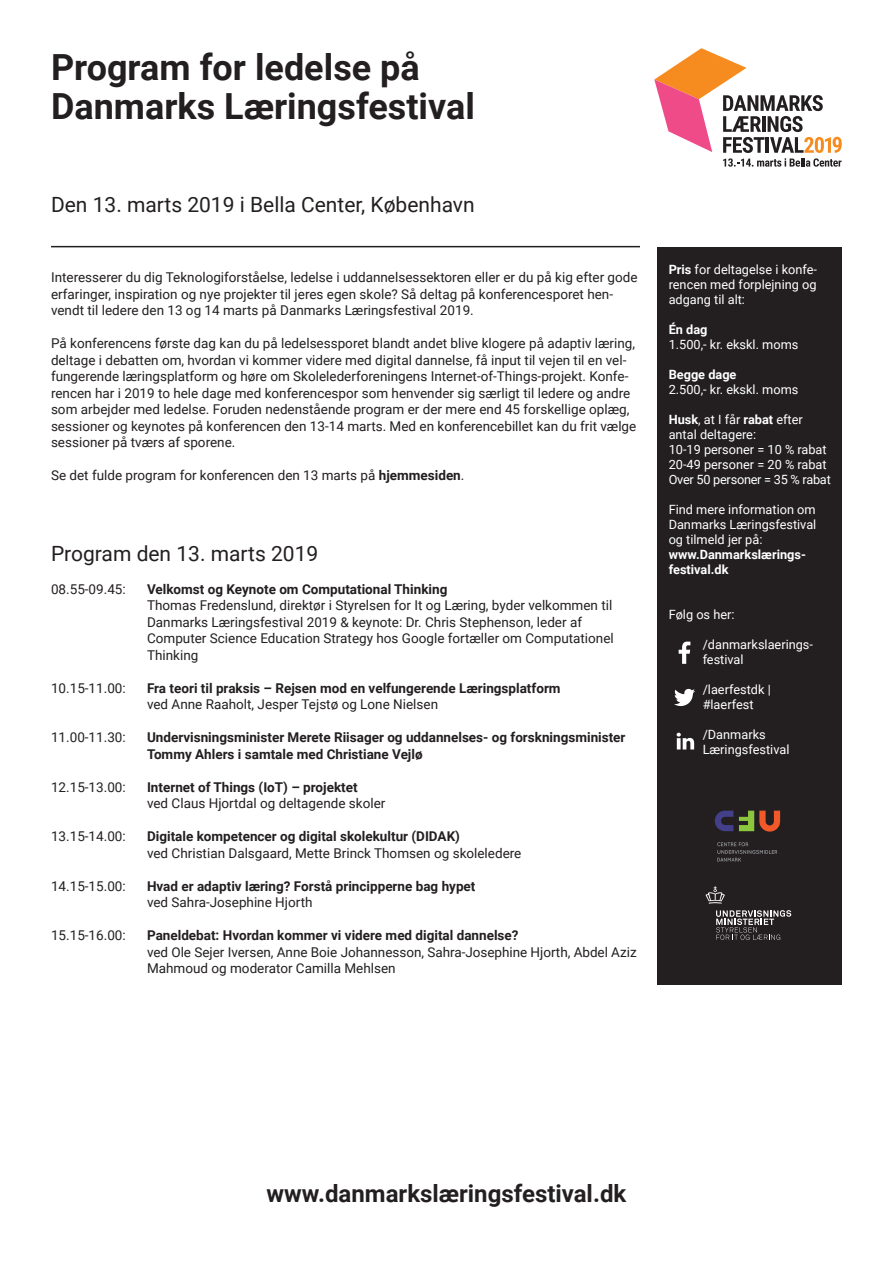
<style>
.page{position:relative;width:893px;height:1263px;background:#fff}
.page>*{position:absolute;margin:0;border:0;box-sizing:border-box;transform-origin:0 0}
.t1{font:700 36px "Roboto";color:#231f20}
.t2{font:700 24px "Roboto";color:#231f20}
.t3{font:21px "Roboto";color:#231f20}
.t4{font:13.5px/16.5px "Roboto";color:#231f20}
.t5{font:700 13.5px/16.5px "Roboto";color:#231f20}
.t6{font:12.75px/15px "Roboto";color:#fff;text-align:justify}
.t7{font:700 12.75px "Roboto";color:#fff}
.t8{font:12.75px "Roboto";letter-spacing:-.02em;color:#fff}
.s1{font-weight:700}
</style>
<div class="page">
<div style="left:657px;top:247px;width:185px;height:737px;background:#231f20"></div>
<svg style="left:654px;top:48px;width:188px;height:119px"></svg>
<svg style="left:706px;top:886px;width:19px;height:18px"></svg>
<svg style="left:716px;top:910px;width:75px;height:30px"></svg>
<svg style="left:715px;top:811px;width:18px;height:20px"></svg>
<svg style="left:739px;top:811px;width:41px;height:21px"></svg>
<svg style="left:717px;top:842px;width:60px;height:19px"></svg>
<hr style="left:51px;top:246px;width:589px;height:1px;background:#231f20">
<svg style="left:674px;top:689px;width:21px;height:17px"></svg>
<svg style="left:677px;top:733px;width:17px;height:16px"></svg>
<svg style="left:678px;top:641px;width:13px;height:23px"></svg>
<p class="t1" style="left:51px;top:42px;width:370px">Program for ledelse på</p>
<p class="t1" style="left:51px;top:81px;width:425px">Danmarks Læringsfestival</p>
<p class="t3" style="left:51px;top:190px;width:425px">Den 13. marts 2019 i Bella Center, København</p>
<p class="t4" style="left:51px;top:269px;width:588px">Interesserer du dig Teknologiforståelse, ledelse i uddannelsessektoren eller er du på kig efter gode erfaringer, inspiration og nye projekter til jeres egen skole? Så deltag på konferencesporet hen&shy;vendt til ledere den 13 og 14 marts på Danmarks Læringsfestival 2019.</p>
<p class="t4" style="left:51px;top:335px;width:587px">På konferencens første dag kan du på ledelsessporet blandt andet blive klogere på adaptiv læring, deltage i debatten om, hvordan vi kommer videre med digital dannelse, få input til vejen til en vel&shy;fungerende læringsplatform og høre om Skolelederforeningens Internet-of-Things-projekt. Konfe&shy;rencen har i 2019 to hele dage med konferencespor som henvender sig særligt til ledere og andre som arbejder med ledelse. Foruden nedenstående program er der mere end 45 forskellige oplæg, sessioner og keynotes på konferencen den 13-14 marts. Med en konferencebillet kan du frit vælge sessioner på tværs af sporene.</p>
<p class="t4" style="left:51px;top:467px;width:415px">Se det fulde program for konferencen den 13 marts på <span class="s1">hjemmesiden</span>.</p>
<p class="t3" style="left:51px;top:539px;width:269px">Program den 13. marts 2019</p>
<p class="t4" style="left:51px;top:580px;width:76px">08.55-09.45:</p>
<p class="t5" style="left:147px;top:580px;width:302px">Velkomst og Keynote om Computational Thinking</p>
<p class="t4" style="left:147px;top:596px;width:467px">Thomas Fredenslund, direktør i Styrelsen for It og Læring, byder velkommen til<br>Danmarks Læringsfestival 2019 &amp; keynote: Dr. Chris Stephenson, leder af</p>
<p class="t4" style="left:147px;top:629px;width:468px">Computer Science Education Strategy hos Google fortæller om Computationel<br>Thinking</p>
<p class="t4" style="left:51px;top:679px;width:76px">10.15-11.00:</p>
<p class="t5" style="left:147px;top:679px;width:415px">Fra teori til praksis – Rejsen mod en velfungerende Læringsplatform</p>
<p class="t4" style="left:147px;top:695px;width:293px">ved Anne Raaholt, Jesper Tejstø og Lone Nielsen</p>
<p class="t4" style="left:51px;top:728px;width:76px">11.00-11.30:</p>
<p class="t5" style="left:147px;top:728px;width:480px">Undervisningsminister Merete Riisager og uddannelses- og forskningsminister<br>Tommy Ahlers i samtale med Christiane Vejlø</p>
<p class="t4" style="left:51px;top:778px;width:76px">12.15-13.00:</p>
<p class="t5" style="left:147px;top:778px;width:212px">Internet of Things (IoT) – projektet</p>
<p class="t4" style="left:147px;top:794px;width:240px">ved Claus Hjortdal og deltagende skoler</p>
<p class="t4" style="left:51px;top:827px;width:76px">13.15-14.00:</p>
<p class="t5" style="left:147px;top:827px;width:314px">Digitale kompetencer og digital skolekultur (DIDAK)</p>
<p class="t4" style="left:147px;top:844px;width:376px">ved Christian Dalsgaard, Mette Brinck Thomsen og skoleledere</p>
<p class="t4" style="left:51px;top:877px;width:76px">14.15-15.00:</p>
<p class="t5" style="left:147px;top:877px;width:330px">Hvad er adaptiv læring? Forstå principperne bag hypet</p>
<p class="t4" style="left:147px;top:893px;width:167px">ved Sahra-Josephine Hjorth</p>
<p class="t4" style="left:51px;top:926px;width:76px">15.15-16.00:</p>
<p class="t5" style="left:147px;top:926px;width:373px">Paneldebat: Hvordan kommer vi videre med digital dannelse?</p>
<p class="t4" style="left:147px;top:943px;width:491px">ved Ole Sejer Iversen, Anne Boie Johannesson, Sahra-Josephine Hjorth, Abdel Aziz<br>Mahmoud og moderator Camilla Mehlsen</p>
<p class="t6" style="left:669px;top:261px;width:150px"><span class="s1">Pris</span> for deltagelse i konfe&shy;rencen med forplejning og adgang til alt:</p>
<p class="t7" style="left:669px;top:320px;width:40px">Én dag</p>
<p class="t6" style="left:669px;top:336px;width:131px">1.500,- kr. ekskl. moms</p>
<p class="t7" style="left:669px;top:365px;width:69px">Begge dage</p>
<p class="t6" style="left:669px;top:381px;width:131px">2.500,- kr. ekskl. moms</p>
<p class="t6" style="left:669px;top:411px;width:136px"><span class="s1">Husk</span>, at I får <span class="s1">rabat</span> efter antal deltagere:</p>
<p class="t6" style="left:669px;top:441px;width:160px">10-19 personer = 10 % rabat</p>
<p class="t6" style="left:669px;top:456px;width:160px">20-49 personer = 20 % rabat</p>
<p class="t8" style="left:669px;top:470px;width:164px">Over 50 personer = 35 % rabat</p>
<p class="t6" style="left:669px;top:501px;width:149px">Find mere information om Danmarks Læringsfestival og tilmeld jer på:</p>
<p class="t7" style="left:669px;top:545px;width:139px">www.Danmarkslærings-</p>
<p class="t7" style="left:669px;top:560px;width:61px">festival.dk</p>
<p class="t6" style="left:669px;top:606px;width:67px">Følg os her:</p>
<p class="t6" style="left:703px;top:636px;width:112px">/danmarkslaerings-</p>
<p class="t6" style="left:703px;top:651px;width:42px">festival</p>
<p class="t6" style="left:703px;top:681px;width:70px">/laerfestdk |</p>
<p class="t6" style="left:703px;top:696px;width:52px">#laerfest</p>
<p class="t6" style="left:703px;top:726px;width:65px">/Danmarks</p>
<p class="t6" style="left:703px;top:741px;width:88px">Læringsfestival</p>
<p class="t2" style="left:267px;top:1177px;width:361px">www.danmarkslæringsfestival.dk</p>
</div>
